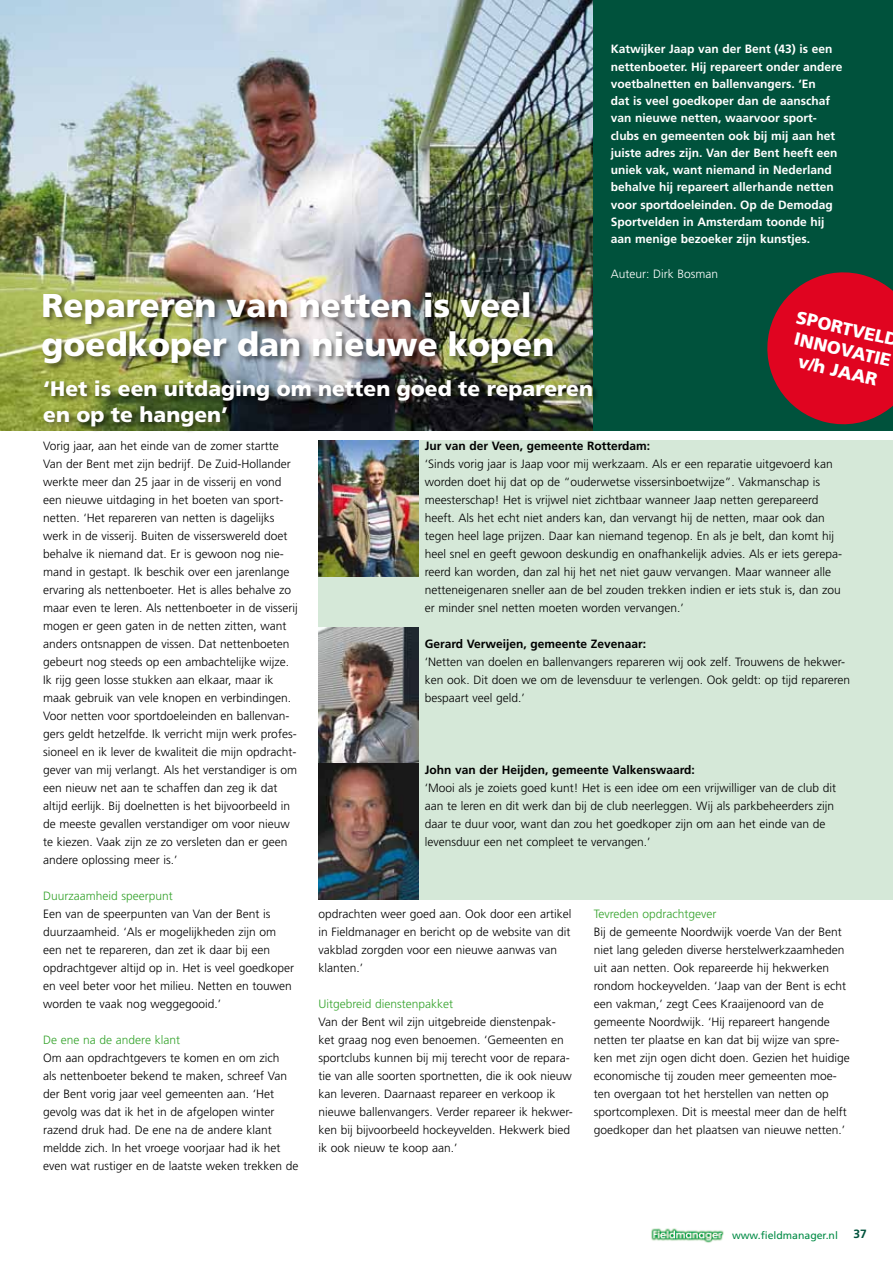
<style>
.page{position:relative;width:893px;height:1263px;background:#fff}
.page>*{position:absolute;margin:0;border:0;box-sizing:border-box;transform-origin:0 0}
.t1{font:900 33px/39.6px "Frutiger";color:#fff}
.t2{font:900 21px/25.2px "Frutiger";color:#fff}
.t3{font:900 17.85px/21.5px "Frutiger";color:#fff;text-align:center}
.t4{font:300 12px/18px "Frutiger";color:#000}
.t5{font:700 12px/17.2px "Frutiger";color:#fff}
.t6{font:700 12px "Frutiger";color:#000}
.t7{font:300 12px "Frutiger";color:#35a32c}
.t8{font:300 12px "Frutiger";color:#fff}
.t9{font:700 12px "Frutiger";color:#00523c}
.t10{font:10.5px "Frutiger";color:#008b45}
</style>
<div class="page">
<img style="left:651px;top:1228px;width:73px;height:15px">
<img style="left:0;top:0;width:594px;height:430px">
<div style="left:594px;top:0;width:299px;height:430px;background:#00523c"></div>
<div style="left:41px;top:291px;width:519px;height:80px;background:#000;opacity:.5"></div>
<div style="left:42px;top:379px;width:557px;height:54px;background:#000;opacity:.5"></div>
<div style="left:318px;top:440px;width:575px;height:459px;background:#d5e8d8"></div>
<img style="left:318px;top:440px;width:100px;height:136px">
<img style="left:318px;top:627px;width:100px;height:272px">
<svg style="left:760px;top:272px;width:133px;height:159px"></svg>
<p class="t5" style="left:611px;top:40px;width:233px">Katwijker Jaap van der Bent (43) is een nettenboeter. Hij repareert onder andere voetbalnetten en ballenvangers. ‘En<br>dat is veel goedkoper dan de aanschaf van nieuwe netten, waarvoor sport&shy;clubs en gemeenten ook bij mij aan het juiste adres zijn. Van der Bent heeft een uniek vak, want niemand in Nederland behalve hij repareert allerhande netten voor sportdoeleinden. Op de Demodag Sportvelden in Amsterdam toonde hij aan menige bezoeker zijn kunstjes.</p>
<p class="t8" style="left:611px;top:267px;width:109px">Auteur: Dirk Bosman</p>
<h1 class="t1" style="left:42px;top:285px;width:514px">Repareren van netten is veel goedkoper dan nieuwe kopen</h1>
<h2 class="t2" style="left:43px;top:376px;width:551px">‘Het is een uitdaging om netten goed te repareren en op te hangen’</h2>
<p class="t6" style="left:425px;top:439px;width:227px">Jur van der Veen, gemeente Rotterdam:</p>
<p class="t4" style="left:425px;top:455px;width:419px">‘Sinds vorig jaar is Jaap voor mij werkzaam. Als er een reparatie uitgevoerd kan worden doet hij dat op de “ouderwetse vissersinboetwijze”. Vakmanschap is meesterschap! Het is vrijwel niet zichtbaar wanneer Jaap netten gerepareerd heeft. Als het echt niet anders kan, dan vervangt hij de netten, maar ook dan tegen heel lage prijzen. Daar kan niemand tegenop. En als je belt, dan komt hij heel snel en geeft gewoon deskundig en onafhankelijk advies. Als er iets gerepa&shy;reerd kan worden, dan zal hij het net niet gauw vervangen. Maar wanneer alle netteneigenaren sneller aan de bel zouden trekken indien er iets stuk is, dan zou er minder snel netten moeten worden vervangen.’</p>
<p class="t6" style="left:425px;top:637px;width:223px">Gerard Verweijen, gemeente Zevenaar:</p>
<p class="t4" style="left:425px;top:653px;width:427px">‘Netten van doelen en ballenvangers repareren wij ook zelf. Trouwens de hekwer&shy;ken ook. Dit doen we om de levensduur te verlengen. Ook geldt: op tijd repareren bespaart veel geld.’</p>
<h3 class="t3" style="left:799px;top:306px;width:106px;rotate:13deg">SPORTVELD<br>INNOVATIE v/h JAAR</h3>
<p class="t4" style="left:43px;top:437px;width:256px">Vorig jaar, aan het einde van de zomer startte Van der Bent met zijn bedrijf. De Zuid-Hollander werkte meer dan 25 jaar in de visserij en vond een nieuwe uitdaging in het boeten van sport&shy;netten. ‘Het repareren van netten is dagelijks werk in de visserij. Buiten de visserswereld doet behalve ik niemand dat. Er is gewoon nog nie&shy;mand in gestapt. Ik beschik over een jarenlange ervaring als nettenboeter. Het is alles behalve zo maar even te leren. Als nettenboeter in de visserij mogen er geen gaten in de netten zitten, want anders ontsnappen de vissen. Dat nettenboeten gebeurt nog steeds op een ambachtelijke wijze.<br>Ik rijg geen losse stukken aan elkaar, maar ik maak gebruik van vele knopen en verbindingen.<br>Voor netten voor sportdoeleinden en ballenvan&shy;gers geldt hetzelfde. Ik verricht mijn werk profes&shy;sioneel en ik lever de kwaliteit die mijn opdracht&shy;gever van mij verlangt. Als het verstandiger is om een nieuw net aan te schaffen dan zeg ik dat altijd eerlijk. Bij doelnetten is het bijvoorbeeld in de meeste gevallen verstandiger om voor nieuw te kiezen. Vaak zijn ze zo versleten dan er geen andere oplossing meer is.’</p>
<p class="t7" style="left:43px;top:889px;width:131px">Duurzaamheid speerpunt</p>
<p class="t4" style="left:43px;top:905px;width:253px">Een van de speerpunten van Van der Bent is duurzaamheid. ‘Als er mogelijkheden zijn om een net te repareren, dan zet ik daar bij een opdrachtgever altijd op in. Het is veel goedkoper en veel beter voor het milieu. Netten en touwen worden te vaak nog weggegooid.’</p>
<p class="t7" style="left:43px;top:1033px;width:138px">De ene na de andere klant</p>
<p class="t4" style="left:43px;top:1049px;width:257px">Om aan opdrachtgevers te komen en om zich<br>als nettenboeter bekend te maken, schreef Van der Bent vorig jaar veel gemeenten aan. ‘Het gevolg was dat ik het in de afgelopen winter razend druk had. De ene na de andere klant meldde zich. In het vroege voorjaar had ik het even wat rustiger en de laatste weken trekken de</p>
<p class="t6" style="left:425px;top:763px;width:272px">John van der Heijden, gemeente Valkenswaard:</p>
<p class="t4" style="left:425px;top:779px;width:413px">‘Mooi als je zoiets goed kunt! Het is een idee om een vrijwilliger van de club dit aan te leren en dit werk dan bij de club neerleggen. Wij als parkbeheerders zijn daar te duur voor, want dan zou het goedkoper zijn om aan het einde van de levensduur een net compleet te vervangen.’</p>
<p class="t4" style="left:318px;top:905px;width:255px">opdrachten weer goed aan. Ook door een artikel in Fieldmanager en bericht op de website van dit vakblad zorgden voor een nieuwe aanwas van klanten.’</p>
<p class="t7" style="left:318px;top:997px;width:136px">Uitgebreid dienstenpakket</p>
<p class="t4" style="left:318px;top:1013px;width:256px">Van der Bent wil zijn uitgebreide dienstenpak&shy;ket graag nog even benoemen. ‘Gemeenten en sportclubs kunnen bij mij terecht voor de repara&shy;tie van alle soorten sportnetten, die ik ook nieuw kan leveren. Daarnaast repareer en verkoop ik nieuwe ballenvangers. Verder repareer ik hekwer&shy;ken bij bijvoorbeeld hockeyvelden. Hekwerk bied ik ook nieuw te koop aan.’</p>
<p class="t7" style="left:594px;top:907px;width:124px">Tevreden opdrachtgever</p>
<p class="t4" style="left:594px;top:923px;width:258px">Bij de gemeente Noordwijk voerde Van der Bent niet lang geleden diverse herstelwerkzaamheden uit aan netten. Ook repareerde hij hekwerken rondom hockeyvelden. ‘Jaap van der Bent is echt een vakman,’ zegt Cees Kraaijenoord van de gemeente Noordwijk. ‘Hij repareert hangende netten ter plaatse en kan dat bij wijze van spre&shy;ken met zijn ogen dicht doen. Gezien het huidige economische tij zouden meer gemeenten moe&shy;ten overgaan tot het herstellen van netten op sportcomplexen. Dit is meestal meer dan de helft goedkoper dan het plaatsen van nieuwe netten.’</p>
<p class="t10" style="left:732px;top:1229px;width:107px">www.fieldmanager.nl</p>
<p class="t9" style="left:853px;top:1227px;width:15px">37</p>
</div>
